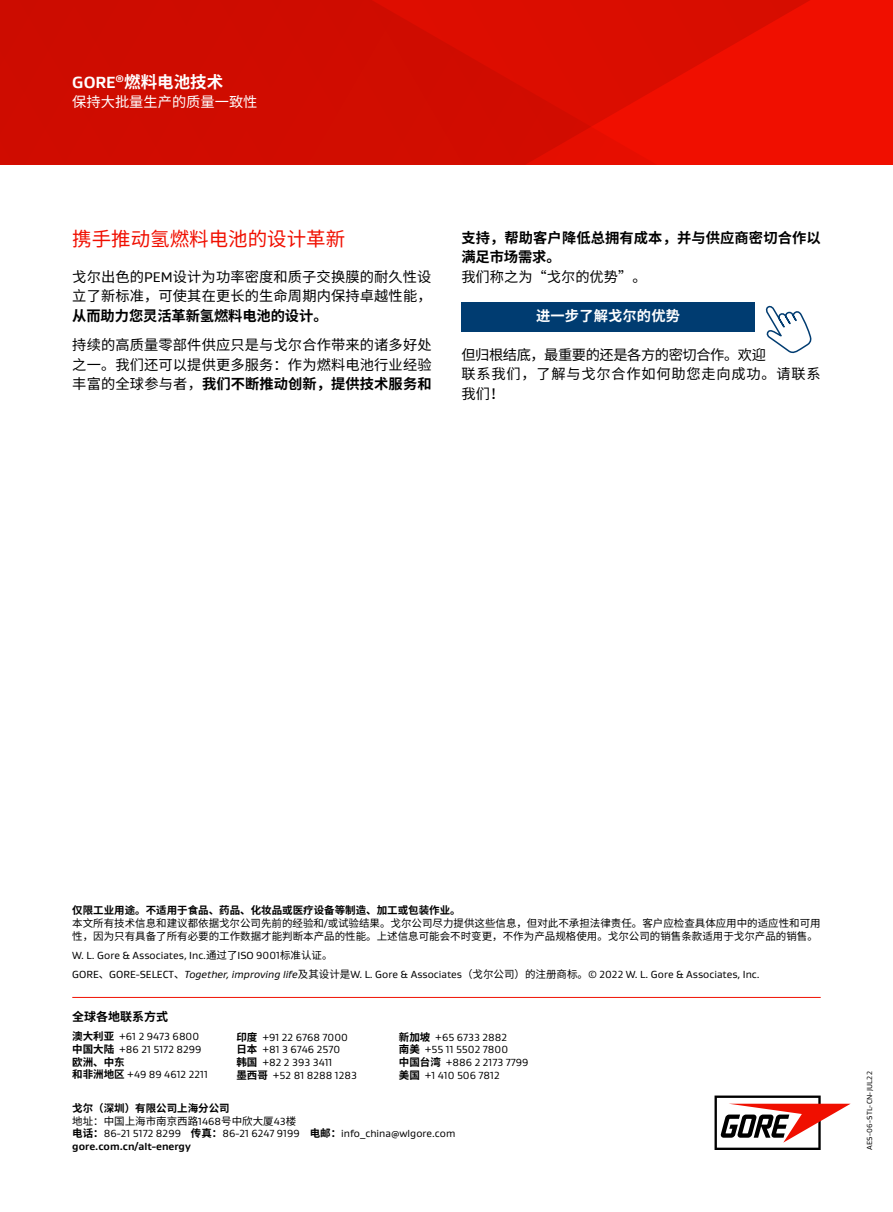
<style>
.page{position:relative;width:893px;height:1212px;background:#fff}
.page>*{position:absolute;margin:0;border:0;box-sizing:border-box;transform-origin:0 0}
.t1{font:19.5px "Noto Sans CJ Ksc";color:#f00f00}
.t2{font:700 16.5px "Noto Sans CJ Ksc";color:#fff}
.t3{font:14.25px/19.5px "Noto Sans CJ Ksc";letter-spacing:.01em;color:#000}
.t4{font:700 14.25px/19.5px "Noto Sans CJ Ksc";letter-spacing:-.005em;color:#000}
.t5{font:14.25px/19.5px "Noto Sans CJ Ksc";letter-spacing:.055em;color:#000}
.t6{font:14.25px "Noto Sans CJ Ksc";color:#fff}
.t7{font:700 14.25px "Noto Sans CJ Ksc";letter-spacing:.01em;color:#fff}
.t8{font:700 12px "Noto Sans CJ Ksc";color:#000}
.t9{font:10.5px/12.8px "Gore Gustan";color:#000}
.t10{font:10.5px/12.8px "Noto Sans CJ Ksc";color:#000}
.t11{font:700 10.5px "Noto Sans CJ Ksc";color:#000}
.t12{font:7.5px "Gore Gustan";letter-spacing:.025em;color:#000}
.s1{font-family:"Gore Gustan"}
.s2{font-weight:700}
.s3{font-family:"Noto Sans CJ Ksc"}
.s4{font-style:italic}
.s5{font-family:"Noto Sans CJ Ksc";font-weight:700}
</style>
<div class="page">
<div style="left:0;top:0;width:893px;height:165px;background:#f00f00"></div>
<svg style="left:0;top:0;width:810px;height:165px"></svg>
<svg style="left:714px;top:1095px;width:137px;height:55px"></svg>
<div style="left:461px;top:302px;width:294px;height:29px;background:#003c71"></div>
<svg style="left:765px;top:305px;width:47px;height:49px"></svg>
<hr style="left:72px;top:997px;width:749px;height:1px;background:#f00f00">
<h2 class="t2" style="left:72px;top:72px;width:152px"><span class="s1">GORE</span><sup>®</sup>燃料电池技术</h2>
<h3 class="t6" style="left:72px;top:94px;width:187px">保持大批量生产的质量一致性</h3>
<h1 class="t1" style="left:72px;top:228px;width:274px">携手推动氢燃料电池的设计革新</h1>
<h3 class="t3" style="left:72px;top:267px;width:361px">戈尔出色的<span class="s1">PEM</span>设计为功率密度和质子交换膜的耐久性设立了新标准，可使其在更长的生命周期内保持卓越性能，</h3>
<h3 class="t4" style="left:72px;top:306px;width:257px">从而助力您灵活革新氢燃料电池的设计。</h3>
<h3 class="t3" style="left:72px;top:335px;width:361px;text-align:justify">持续的高质量零部件供应只是与戈尔合作带来的诸多好处之一。我们还可以提供更多服务：作为燃料电池行业经验丰富的全球参与者，<span class="s2">我们不断推动创新，提供技术服务和</span></h3>
<h3 class="t4" style="left:461px;top:228px;width:361px">支持，帮助客户降低总拥有成本，并与供应商密切合作以满足市场需求。</h3>
<h3 class="t3" style="left:461px;top:267px;width:187px">我们称之为“戈尔的优势”。</h3>
<h3 class="t7" style="left:536px;top:308px;width:145px">进一步了解戈尔的优势</h3>
<h3 class="t5" style="left:461px;top:345px;width:361px">但归根结底，最重要的还是各方的密切合作。欢迎<br>联系我们，了解与戈尔合作如何助您走向成功。请联系我们！</h3>
<p class="t10" style="left:72px;top:904px;width:750px"><span class="s2">仅限工业用途。不适用于食品、药品、化妆品或医疗设备等制造、加工或包装作业。<br></span>本文所有技术信息和建议都依据戈尔公司先前的经验和<span class="s1">/</span>或试验结果。戈尔公司尽力提供这些信息，但对此不承担法律责任。客户应检查具体应用中的适应性和可用性，因为只有具备了所有必要的工作数据才能判断本产品的性能。上述信息可能会不时变更，不作为产品规格使用。戈尔公司的销售条款适用于戈尔产品的销售。</p>
<p class="t9" style="left:72px;top:945px;width:689px;line-height:19px">W. L. Gore &amp; Associates, Inc.<span class="s3">通过了</span>ISO 9001<span class="s3">标准认证。<br></span>GORE<span class="s3">、</span>GORE-SELECT<span class="s3">、</span><span class="s4">Together, improving life</span><span class="s3">及其设计是</span>W. L. Gore &amp; Associates<span class="s3">（戈尔公司）的注册商标。</span>© 2022 W. L. Gore &amp; Associates, Inc.</p>
<p class="t8" style="left:72px;top:1010px;width:97px">全球各地联系方式</p>
<p class="t9" style="left:72px;top:1030px;width:131px"><span class="s5">澳大利亚</span> +61 2 9473 6800<span class="s5">中国大陆</span> +86 21 5172 8299</p>
<p class="t11" style="left:72px;top:1056px;width:54px">欧洲、中东</p>
<p class="t9" style="left:72px;top:1068px;width:137px"><span class="s5">和非洲地区</span> +49 89 4612 2211</p>
<p class="t10" style="left:72px;top:1102px;width:225px"><span class="s2">戈尔（深圳）有限公司上海分公司<br></span>地址：中国上海市南京西路<span class="s1">1468</span>号中欣大厦<span class="s1">43</span>楼</p>
<p class="t9" style="left:72px;top:1127px;width:385px"><span class="s5">电话：</span>86-21 5172 8299 <span class="s5">传真：</span>86-21 6247 9199 <span class="s5">电邮：</span>info_china@wlgore.com <span class="s2">gore.com.cn/alt-energy</span></p>
<p class="t9" style="left:236px;top:1030px;width:122px"><span class="s5">印度</span> +91 22 6768 7000<span class="s5">日本</span> +81 3 6746 2570<br><span class="s5">韩国</span> +82 2 393 3411<br><span class="s5">墨西哥</span> +52 81 8288 1283</p>
<p class="t9" style="left:399px;top:1030px;width:131px"><span class="s5">新加坡</span> +65 6733 2882<br><span class="s5">南美</span> +55 11 5502 7800<br><span class="s5">中国台湾</span> +886 2 2173 7799<span class="s5">美国</span> +1 410 506 7812</p>
<p class="t12" style="left:865px;top:1150px;width:80px;rotate:-90deg">AES-06-STL-CN-JUL22</p>
</div>
